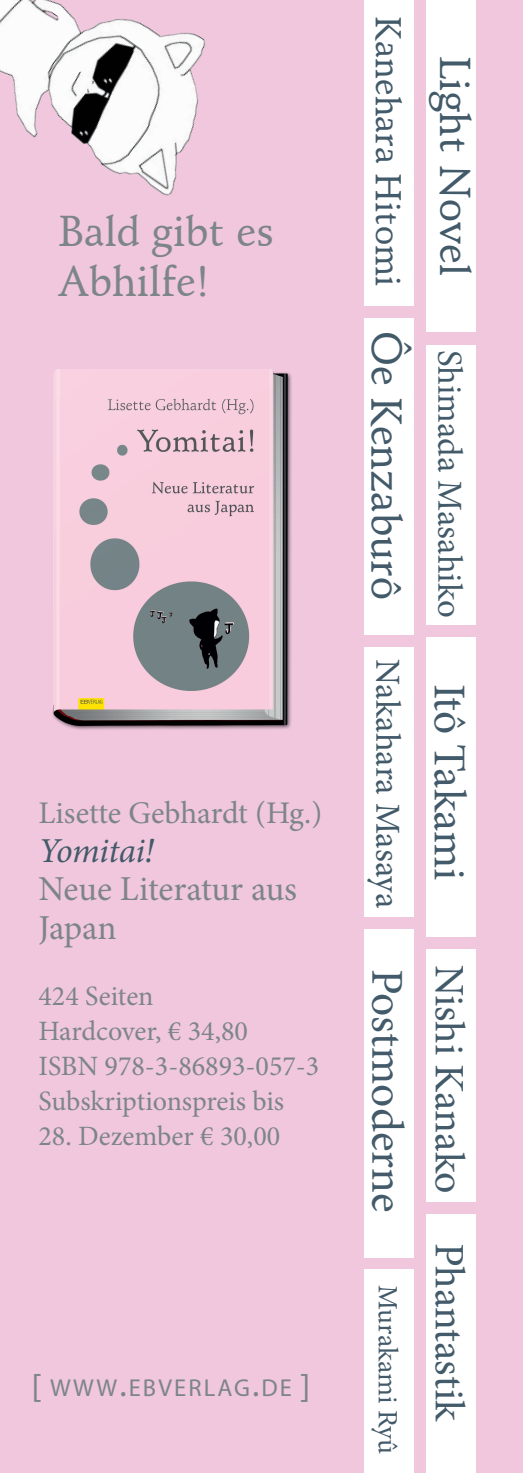
<style>
.page{position:relative;width:523px;height:1473px;background:#fff}
.page>*{position:absolute;margin:0;border:0;box-sizing:border-box;transform-origin:0 0}
.t1{font:45.5px "Minion Pro";color:#425a69}
.t2{font:500 42px "Schneidler BT";color:#425a69}
.t3{font:42px "Minion Pro";letter-spacing:-.005em;color:#425a69}
.t4{font:500 42px "Schneidler BT";color:#7d8588}
.t5{font:35px "Minion Pro";color:#425a69}
.t6{font:35px/38.5px "Minion Pro";letter-spacing:-.005em;color:#7d8588}
.t7{font:500 35px "Schneidler BT";color:#425a69}
.t8{font:italic 35px "Minion Pro";letter-spacing:-.015em;color:#425a69}
.t9{font:31.5px "Minion Pro";letter-spacing:-.005em;color:#7d8588}
.t10{font:28px "Minion Pro";color:#7d8588}
.t11{font:28px "Minion Pro";color:#425a69}
.t12{font:24.5px "Myriad Pro";letter-spacing:.085em;color:#7d8588}
.s1{font-size:35px}
</style>
<div class="page">
<div style="left:0;top:0;width:522px;height:1472px;background:#f0c7dd"></div>
<div style="left:364px;top:0;width:49px;height:305px;background:#fff"></div>
<div style="left:426px;top:344px;width:49px;height:280px;background:#fff"></div>
<div style="left:364px;top:318px;width:49px;height:316px;background:#fff"></div>
<div style="left:426px;top:637px;width:49px;height:299px;background:#fff"></div>
<div style="left:364px;top:1269px;width:49px;height:203px;background:#fff"></div>
<div style="left:364px;top:647px;width:49px;height:269px;background:#fff"></div>
<div style="left:426px;top:949px;width:49px;height:252px;background:#fff"></div>
<div style="left:426px;top:0;width:49px;height:332px;background:#fff"></div>
<div style="left:364px;top:929px;width:49px;height:328px;background:#fff"></div>
<div style="left:426px;top:1214px;width:49px;height:258px;background:#fff"></div>
<img style="left:0;top:0;width:206px;height:196px">
<img style="left:52px;top:369px;width:240px;height:361px">
<svg style="left:515px;top:1466px;width:8px;height:7px"></svg>
<p class="t4" style="left:58px;top:205px;width:217px">Bald gibt es</p>
<p class="t4" style="left:58px;top:256px;width:153px">Abhilfe!</p>
<p class="t9" style="left:38px;top:792px;width:285px">Lisette Gebhardt (Hg.)</p>
<p class="t8" style="left:38px;top:826px;width:117px">Yomitai!</p>
<p class="t6" style="left:38px;top:869px;width:260px">Neue Literatur aus<br>Japan</p>
<p class="t10" style="left:38px;top:977px;width:116px">424 Seiten</p>
<p class="t10" style="left:38px;top:1012px;width:211px">Hardcover, € 34,80</p>
<p class="t10" style="left:38px;top:1047px;width:282px">ISBN 978-3-86893-057-3</p>
<p class="t10" style="left:38px;top:1082px;width:247px">Subskriptionspreis bis</p>
<p class="t10" style="left:38px;top:1117px;width:243px">28. Dezember € 30,00</p>
<p class="t12" style="left:31px;top:1372px;width:280px"><span class="s1">[</span> WWW<span class="s1">.</span>EBVERLAG<span class="s1">.</span>DE <span class="s1">]</span></p>
<p class="t7" style="left:409px;top:16px;width:272px;rotate:90deg">Kanehara Hitomi</p>
<p class="t2" style="left:480px;top:56px;width:222px;rotate:90deg">Light Novel</p>
<p class="t2" style="left:411px;top:331px;width:270px;rotate:90deg">Ôe Kenzaburô</p>
<p class="t5" style="left:411px;top:659px;width:250px;rotate:90deg">Nakahara Masaya</p>
<p class="t5" style="left:473px;top:350px;width:269px;rotate:90deg">Shimada Masahiko</p>
<p class="t1" style="left:479px;top:683px;width:198px;rotate:90deg">Itô Takami</p>
<p class="t1" style="left:417px;top:969px;width:245px;rotate:90deg">Postmoderne</p>
<p class="t3" style="left:477px;top:964px;width:231px;rotate:90deg">Nishi Kanako</p>
<p class="t11" style="left:406px;top:1285px;width:170px;rotate:90deg">Murakami Ryû</p>
<p class="t3" style="left:477px;top:1242px;width:180px;rotate:90deg">Phantastik</p>
</div>
